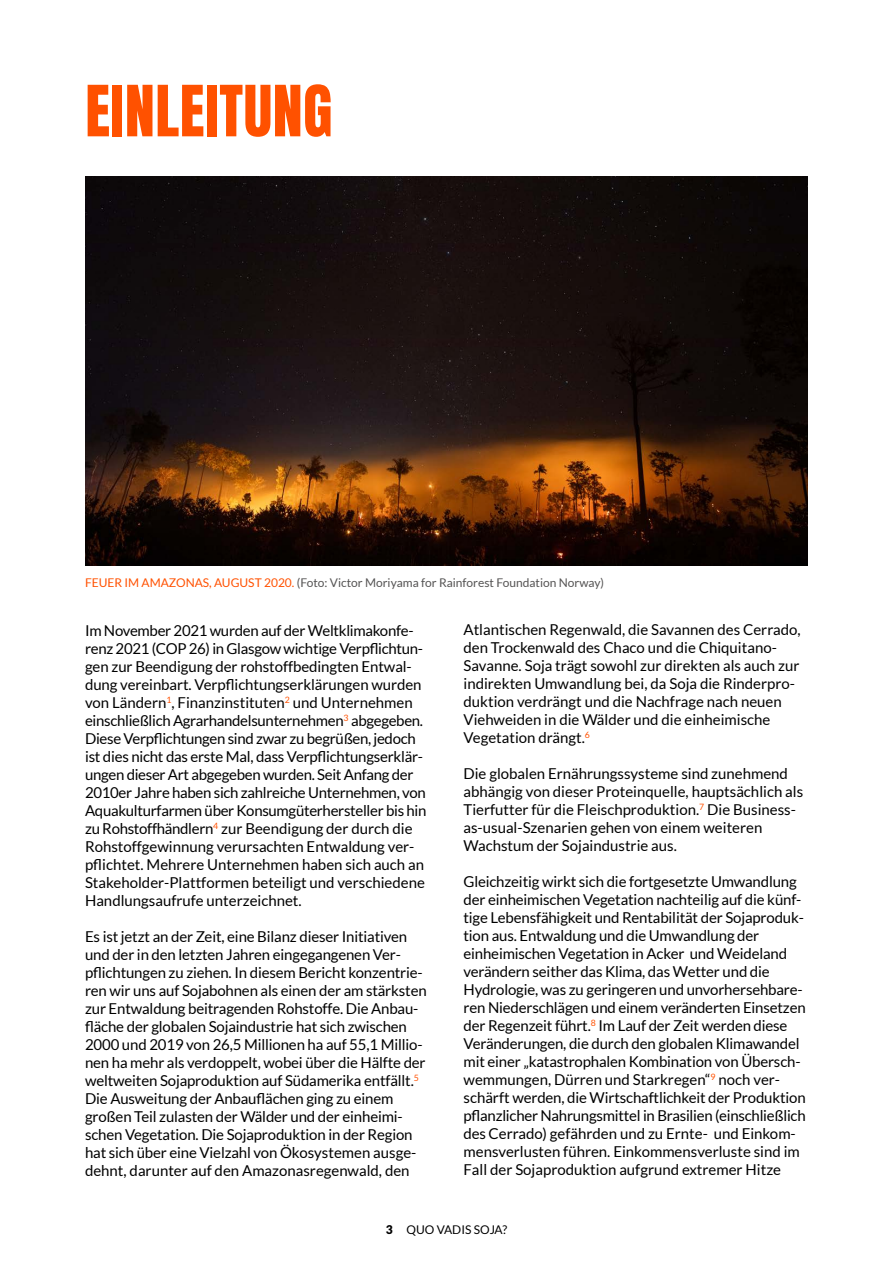
<style>
.page{position:relative;width:893px;height:1263px;background:#fff}
.page>*{position:absolute;margin:0;border:0;box-sizing:border-box;transform-origin:0 0}
.t1{font:60px "Anton";letter-spacing:.01em;color:#ff5100}
.t2{font:15px/18px "Lato";letter-spacing:-.01em;color:#000}
.t3{font:12px "Lato";color:#555454}
.t4{font:12px "Lato";color:#000}
.s1{color:#ff5100}
.s2{font-weight:900}
</style>
<div class="page">
<img style="left:85px;top:176px;width:723px;height:390px">
<h1 class="t1" style="left:85px;top:81px;width:248px">EINLEITUNG</h1>
<p class="t3" style="left:85px;top:576px;width:521px"><span class="s1">FEUER IM AMAZONAS, AUGUST 2020.</span> (Foto: Victor Moriyama for Rainforest Foundation Norway)</p>
<p class="t2" style="left:85px;top:622px;width:343px">Im November 2021 wurden auf der Weltklimakonfe&shy;renz 2021 (COP 26) in Glasgow wichtige Verpflichtun&shy;gen zur Beendigung der rohstoffbedingten Entwal&shy;dung vereinbart. Verpflichtungserklärungen wurden von Ländern<sup>1</sup>, Finanzinstituten<sup>2</sup> und Unternehmen einschließlich Agrarhandelsunternehmen<sup>3</sup> abgegeben.<br>Diese Verpflichtungen sind zwar zu begrüßen, jedoch ist dies nicht das erste Mal, dass Verpflichtungserklär&shy;ungen dieser Art abgegeben wurden. Seit Anfang der 2010er Jahre haben sich zahlreiche Unternehmen, von Aquakulturfarmen über Konsumgüterhersteller bis hin zu Rohstoffhändlern<sup>4</sup> zur Beendigung der durch die Rohstoffgewinnung verursachten Entwaldung ver&shy;pflichtet. Mehrere Unternehmen haben sich auch an Stakeholder-Plattformen beteiligt und verschiedene Handlungsaufrufe unterzeichnet.</p>
<p class="t2" style="left:85px;top:928px;width:343px">Es ist jetzt an der Zeit, eine Bilanz dieser Initiativen und der in den letzten Jahren eingegangenen Ver&shy;pflichtungen zu ziehen. In diesem Bericht konzentrie&shy;ren wir uns auf Sojabohnen als einen der am stärksten zur Entwaldung beitragenden Rohstoffe. Die Anbau&shy;fläche der globalen Sojaindustrie hat sich zwischen 2000 und 2019 von 26,5 Millionen ha auf 55,1 Millio&shy;nen ha mehr als verdoppelt, wobei über die Hälfte der weltweiten Sojaproduktion auf Südamerika entfällt.<sup>5<br></sup>Die Ausweitung der Anbauflächen ging zu einem großen Teil zulasten der Wälder und der einheimi&shy;schen Vegetation. Die Sojaproduktion in der Region hat sich über eine Vielzahl von Ökosystemen ausge&shy;dehnt, darunter auf den Amazonasregenwald, den</p>
<p class="t2" style="left:463px;top:620px;width:339px">Atlantischen Regenwald, die Savannen des Cerrado, den Trockenwald des Chaco und die Chiquitano-Savanne. Soja trägt sowohl zur direkten als auch zur indirekten Umwandlung bei, da Soja die Rinderpro&shy;duktion verdrängt und die Nachfrage nach neuen Viehweiden in die Wälder und die einheimische Vegetation drängt.<sup>6</sup></p>
<p class="t2" style="left:463px;top:764px;width:341px">Die globalen Ernährungssysteme sind zunehmend abhängig von dieser Proteinquelle, hauptsächlich als Tierfutter für die Fleischproduktion.<sup>7</sup> Die Business&shy;as-usual-Szenarien gehen von einem weiteren Wachstum der Sojaindustrie aus.</p>
<p class="t2" style="left:463px;top:872px;width:344px">Gleichzeitig wirkt sich die fortgesetzte Umwandlung der einheimischen Vegetation nachteilig auf die künf&shy;tige Lebensfähigkeit und Rentabilität der Sojaproduk&shy;tion aus. Entwaldung und die Umwandlung der einheimischen Vegetation in Acker und Weideland verändern seither das Klima, das Wetter und die Hydrologie, was zu geringeren und unvorhersehbare&shy;ren Niederschlägen und einem veränderten Einsetzen der Regenzeit führt.<sup>8</sup> Im Lauf der Zeit werden diese Veränderungen, die durch den globalen Klimawandel mit einer „katastrophalen Kombination von Übersch&shy;wemmungen, Dürren und Starkregen“<sup>9</sup> noch ver&shy;schärft werden, die Wirtschaftlichkeit der Produktion pflanzlicher Nahrungsmittel in Brasilien (einschließlich des Cerrado) gefährden und zu Ernte- und Einkom&shy;mensverlusten führen. Einkommensverluste sind im Fall der Sojaproduktion aufgrund extremer Hitze</p>
<p class="t4" style="left:386px;top:1223px;width:123px"><span class="s2">3</span> QUO VADIS SOJA?</p>
</div>
